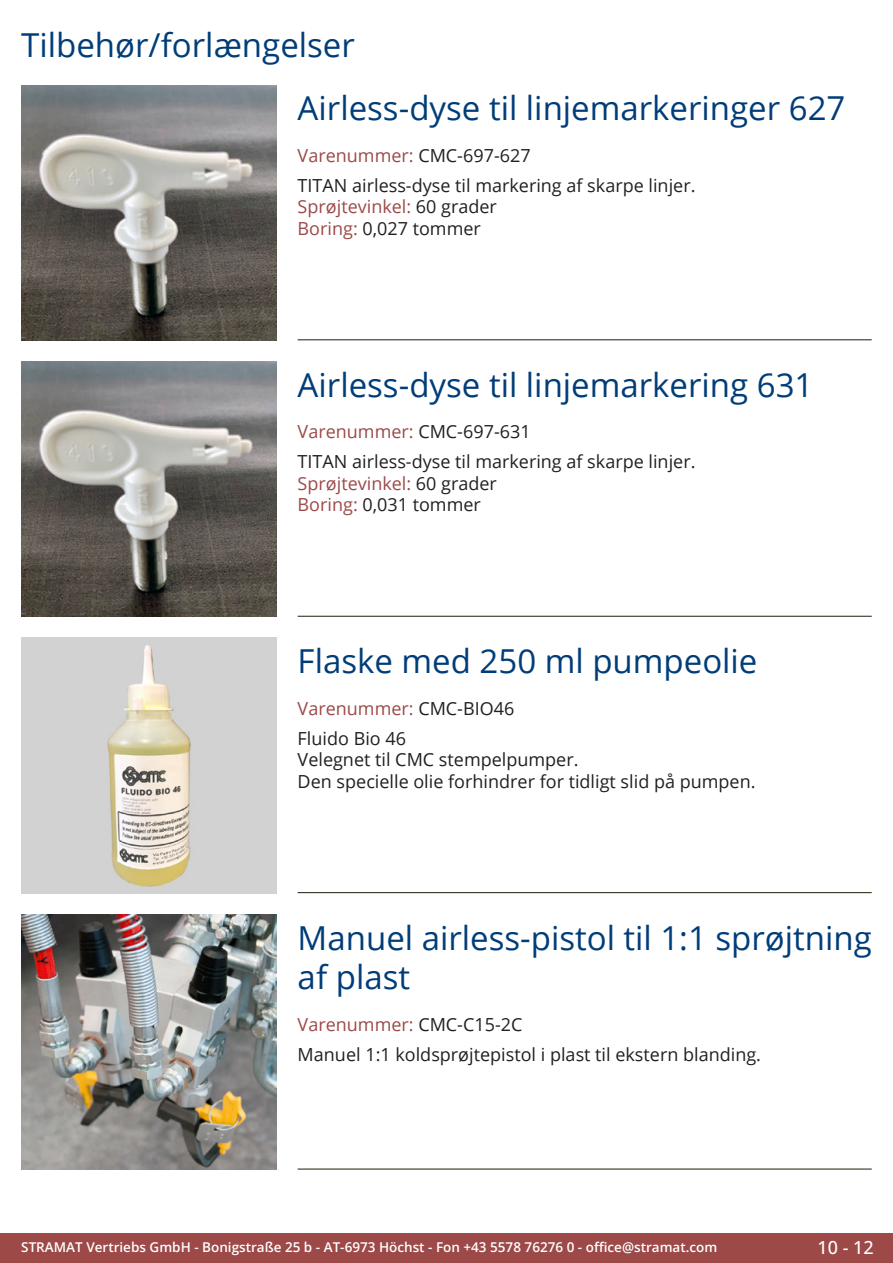
<style>
.page{position:relative;width:893px;height:1263px;background:#fff}
.page>*{position:absolute;margin:0;border:0;box-sizing:border-box;transform-origin:0 0}
.Produkttitel{font:33px/39.6px "Open Sans";color:#003d78}
.RastTitel{font:33px "Open Sans";color:#003d78}
.Beschreibung_Text{font:18px/21.6px "Open Sans";color:#231f20}
.TechDaten_Überschrif{font:18px "Open Sans";color:#9c4948}
.t1{font:500 18px "Open Sans";color:#fff}
.t2{font:600 13.5px "Open Sans";color:#fff}
.s1{color:#231f20}
.s2{color:#9c4948}
</style>
<div class="page">
<div style="left:0;top:1233px;width:893px;height:30px;background:#9c4948"></div>
<hr style="left:298px;top:340px;width:574px;height:1px;background:#201d08">
<hr style="left:298px;top:616px;width:574px;height:1px;background:#201d08">
<hr style="left:298px;top:892px;width:574px;height:1px;background:#201d08">
<hr style="left:298px;top:1169px;width:574px;height:1px;background:#201d08">
<img style="left:21px;top:85px;width:255px;height:255px">
<img style="left:21px;top:361px;width:255px;height:256px">
<img style="left:21px;top:638px;width:255px;height:255px">
<img style="left:21px;top:914px;width:255px;height:255px">
<p class="RastTitel" style="left:21px;top:22px;width:335px">Tilbehør/forlængelser</p>
<p class="Produkttitel" style="left:298px;top:88px;width:549px">Airless-dyse til linjemarkeringer 627</p>
<p class="TechDaten_Überschrif" style="left:298px;top:143px;width:235px">Varenummer: <span class="s1">CMC-697-627</span></p>
<p class="Beschreibung_Text" style="left:298px;top:174px;width:399px">TITAN airless-dyse til markering af skarpe linjer.<br><span class="s2">Sprøjtevinkel:</span> 60 grader<br><span class="s2">Boring:</span> 0,027 tommer</p>
<p class="Produkttitel" style="left:298px;top:364px;width:517px">Airless-dyse til linjemarkering 631</p>
<p class="TechDaten_Überschrif" style="left:298px;top:420px;width:235px">Varenummer: <span class="s1">CMC-697-631</span></p>
<p class="Beschreibung_Text" style="left:298px;top:450px;width:399px">TITAN airless-dyse til markering af skarpe linjer.<br><span class="s2">Sprøjtevinkel:</span> 60 grader<br><span class="s2">Boring:</span> 0,031 tommer</p>
<p class="Produkttitel" style="left:298px;top:640px;width:461px">Flaske med 250 ml pumpeolie</p>
<p class="TechDaten_Überschrif" style="left:298px;top:696px;width:218px">Varenummer: <span class="s1">CMC-BIO46</span></p>
<p class="Beschreibung_Text" style="left:298px;top:727px;width:459px">Fluido Bio 46<br>Velegnet til CMC stempelpumper.<br>Den specielle olie forhindrer for tidligt slid på pumpen.</p>
<p class="Produkttitel" style="left:298px;top:917px;width:576px">Manuel airless-pistol til 1:1 sprøjtning af plast</p>
<p class="TechDaten_Überschrif" style="left:298px;top:1012px;width:226px">Varenummer: <span class="s1">CMC-C15-2C</span></p>
<p class="Beschreibung_Text" style="left:298px;top:1043px;width:465px">Manuel 1:1 koldsprøjtepistol i plast til ekstern blanding.</p>
<p class="t2" style="left:21px;top:1238px;width:698px">STRAMAT Vertriebs GmbH - Bonigstraße 25 b - AT-6973 Höchst - Fon +43 5578 76276 0 - office@stramat.com</p>
<p class="t1" style="left:817px;top:1234px;width:58px">10 - 12</p>
</div>
